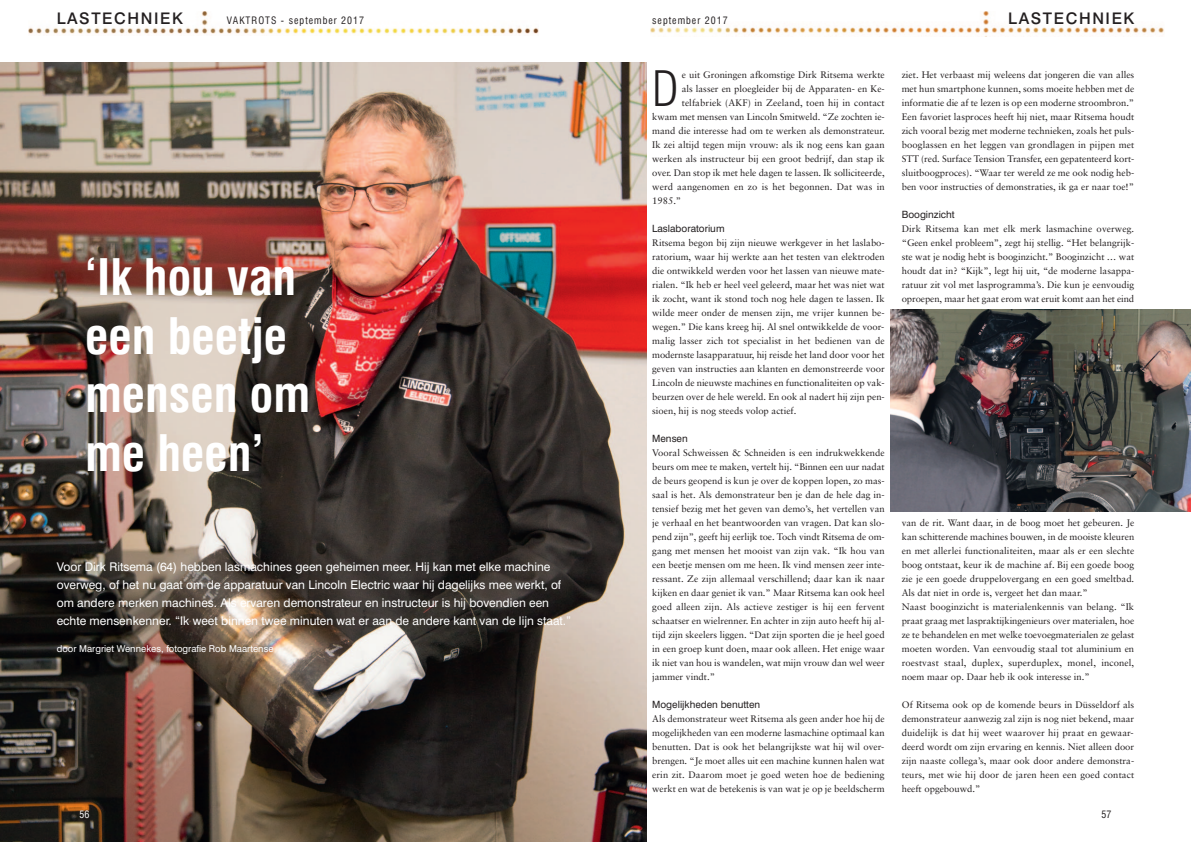
<style>
.page{position:relative;width:1191px;height:842px;background:#fff}
.page>*{position:absolute;margin:0;border:0;box-sizing:border-box;transform-origin:0 0}
.t1{font:700 condensed 49px "Swiss 721 BT";color:#fff}
.t2{font:300 condensed 48px "Swiss 721 BT";color:#231f20}
.t3{font:500 16px "Swiss 721 BT";letter-spacing:.1em;color:#231f20}
.t4{font:12px/18px "Swiss 721 BT";color:#fff}
.t5{font:10px "Swiss 721 BT";color:#231f20}
.t6{font:condensed 10px "Swiss 721 BT";letter-spacing:.1em;color:#231f20}
.t7{font:condensed 10px "Swiss 721 BT";color:#fff}
.t8{font:9.5px/14px "Sabon";color:#231f20;text-align:justify}
.t9{font:9.5px "Swiss 721 BT";color:#fff}
</style>
<div class="page">
<img style="left:0;top:62px;width:646px;height:780px">
<img style="left:651px;top:11px;width:513px;height:25px">
<img style="left:28px;top:11px;width:511px;height:23px">
<img style="left:890px;top:309px;width:301px;height:203px">
<p class="t3" style="left:57px;top:11px;width:127px">LASTECHNIEK</p>
<p class="t6" style="left:227px;top:17px;width:139px">VAKTROTS - september 2017</p>
<p class="t1" style="left:85px;top:253px;width:213px">‘Ik hou van</p>
<p class="t1" style="left:85px;top:312px;width:204px">een beetje</p>
<p class="t1" style="left:85px;top:371px;width:227px">mensen om</p>
<p class="t1" style="left:85px;top:430px;width:180px">me heen’</p>
<p class="t4" style="left:57px;top:558px;width:516px">Voor Dirk Ritsema (64) hebben lasmachines geen geheimen meer. Hij kan met elke machine overweg, of het nu gaat om de apparatuur van Lincoln Electric waar hij dagelijks mee werkt, of om andere merken machines. Als ervaren demonstrateur en instructeur is hij bovendien een echte mensenkenner. “Ik weet binnen twee minuten wat er aan de andere kant van de lijn staat.”</p>
<p class="t9" style="left:57px;top:644px;width:218px">door Margriet Wennekes, fotografie Rob Maartense</p>
<p class="t7" style="left:79px;top:811px;width:11px">56</p>
<p class="t6" style="left:652px;top:17px;width:77px">september 2017</p>
<p class="t3" style="left:1008px;top:11px;width:127px">LASTECHNIEK</p>
<p class="t2" style="left:652px;top:65px;width:28px">D</p>
<p class="t8" style="left:901px;top:68px;width:234px">ziet. Het verbaast mij weleens dat jongeren die van alles met hun smartphone kunnen, soms moeite hebben met de informatie die af te lezen is op een moderne stroombron.” Een favoriet lasproces heeft hij niet, maar Ritsema houdt zich vooral bezig met moderne technieken, zoals het puls&shy;booglassen en het leggen van grondlagen in pijpen met STT (red. Surface Tension Transfer, een gepatenteerd kort&shy;sluitboogproces). “Waar ter wereld ze me ook nodig heb&shy;ben voor instructies of demonstraties, ik ga er naar toe!”</p>
<p class="t5" style="left:901px;top:210px;width:54px">Booginzicht</p>
<p class="t8" style="left:901px;top:222px;width:234px">Dirk Ritsema kan met elk merk lasmachine overweg. “Geen enkel probleem”, zegt hij stellig. “Het belangrijk&shy;ste wat je nodig hebt is booginzicht.” Booginzicht … wat houdt dat in? “Kijk”, legt hij uit, “de moderne lasappa&shy;ratuur zit vol met lasprogramma’s. Die kun je eenvoudig oproepen, maar het gaat erom wat eruit komt aan het eind</p>
<p class="t8" style="left:681px;top:68px;width:204px">e uit Groningen afkomstige Dirk Ritsema werkte</p>
<p class="t8" style="left:681px;top:82px;width:204px">als lasser en ploegleider bij de Apparaten- en Ke-</p>
<p class="t8" style="left:681px;top:96px;width:204px">telfabriek (AKF) in Zeeland, toen hij in contact</p>
<p class="t8" style="left:652px;top:110px;width:234px">kwam met mensen van Lincoln Smitweld. “Ze zochten ie-</p>
<p class="t8" style="left:652px;top:124px;width:234px">mand die interesse had om te werken als demonstrateur.</p>
<p class="t8" style="left:652px;top:138px;width:234px">Ik zei altijd tegen mijn vrouw: als ik nog eens kan gaan</p>
<p class="t8" style="left:652px;top:152px;width:234px">werken als instructeur bij een groot bedrijf, dan stap ik</p>
<p class="t8" style="left:652px;top:166px;width:234px">over. Dan stop ik met hele dagen te lassen. Ik solliciteerde,</p>
<p class="t8" style="left:652px;top:180px;width:234px">werd aangenomen en zo is het begonnen. Dat was in</p>
<p class="t8" style="left:652px;top:194px;width:31px">1985.”</p>
<p class="t5" style="left:652px;top:224px;width:74px">Laslaboratorium</p>
<p class="t8" style="left:652px;top:236px;width:234px">Ritsema begon bij zijn nieuwe werkgever in het laslabo&shy;ratorium, waar hij werkte aan het testen van elektroden die ontwikkeld werden voor het lassen van nieuwe mate&shy;rialen. “Ik heb er heel veel geleerd, maar het was niet wat ik zocht, want ik stond toch nog hele dagen te lassen. Ik wilde meer onder de mensen zijn, me vrijer kunnen be&shy;wegen.” Die kans kreeg hij. Al snel ontwikkelde de voor&shy;malig lasser zich tot specialist in het bedienen van de modernste lasapparatuur, hij reisde het land door voor het geven van instructies aan klanten en demonstreerde voor Lincoln de nieuwste machines en functionaliteiten op vak&shy;beurzen over de hele wereld. En ook al nadert hij zijn pen&shy;sioen, hij is nog steeds volop actief.</p>
<p class="t5" style="left:652px;top:434px;width:37px">Mensen</p>
<p class="t8" style="left:652px;top:446px;width:234px">Vooral Schweissen &amp; Schneiden is een indrukwekkende beurs om mee te maken, vertelt hij. “Binnen een uur nadat de beurs geopend is kun je over de koppen lopen, zo mas&shy;saal is het. Als demonstrateur ben je dan de hele dag in&shy;tensief bezig met het geven van demo’s, het vertellen van je verhaal en het beantwoorden van vragen. Dat kan slo&shy;pend zijn”, geeft hij eerlijk toe. Toch vindt Ritsema de om&shy;gang met mensen het mooist van zijn vak. “Ik hou van een beetje mensen om me heen. Ik vind mensen zeer inte&shy;ressant. Ze zijn allemaal verschillend; daar kan ik naar kijken en daar geniet ik van.” Maar Ritsema kan ook heel goed alleen zijn. Als actieve zestiger is hij een fervent schaatser en wielrenner. En achter in zijn auto heeft hij al&shy;tijd zijn skeelers liggen. “Dat zijn sporten die je heel goed in een groep kunt doen, maar ook alleen. Het enige waar ik niet van hou is wandelen, wat mijn vrouw dan wel weer jammer vindt.”</p>
<p class="t5" style="left:652px;top:700px;width:110px">Mogelijkheden benutten</p>
<p class="t8" style="left:652px;top:712px;width:234px">Als demonstrateur weet Ritsema als geen ander hoe hij de mogelijkheden van een moderne lasmachine optimaal kan benutten. Dat is ook het belangrijkste wat hij wil over&shy;brengen. “Je moet alles uit een machine kunnen halen wat erin zit. Daarom moet je goed weten hoe de bediening werkt en wat de betekenis is van wat je op je beeldscherm</p>
<p class="t8" style="left:901px;top:516px;width:234px">van de rit. Want daar, in de boog moet het gebeuren. Je kan schitterende machines bouwen, in de mooiste kleuren en met allerlei functionaliteiten, maar als er een slechte boog ontstaat, keur ik de machine af. Bij een goede boog zie je een goede druppelovergang en een goed smeltbad.<br>Als dat niet in orde is, vergeet het dan maar.”</p>
<p class="t8" style="left:901px;top:600px;width:234px">Naast booginzicht is materialenkennis van belang. “Ik praat graag met laspraktijkingenieurs over materialen, hoe ze te behandelen en met welke toevoegmaterialen ze gelast moeten worden. Van eenvoudig staal tot aluminium en roestvast staal, duplex, superduplex, monel, inconel, noem maar op. Daar heb ik ook interesse in.”</p>
<p class="t8" style="left:901px;top:698px;width:234px">Of Ritsema ook op de komende beurs in Düsseldorf als demonstrateur aanwezig zal zijn is nog niet bekend, maar duidelijk is dat hij weet waarover hij praat en gewaar&shy;deerd wordt om zijn ervaring en kennis. Niet alleen door zijn naaste collega’s, maar ook door andere demonstra&shy;teurs, met wie hij door de jaren heen een goed contact heeft opgebouwd.”</p>
<p class="t6" style="left:1101px;top:811px;width:11px">57</p>
</div>
